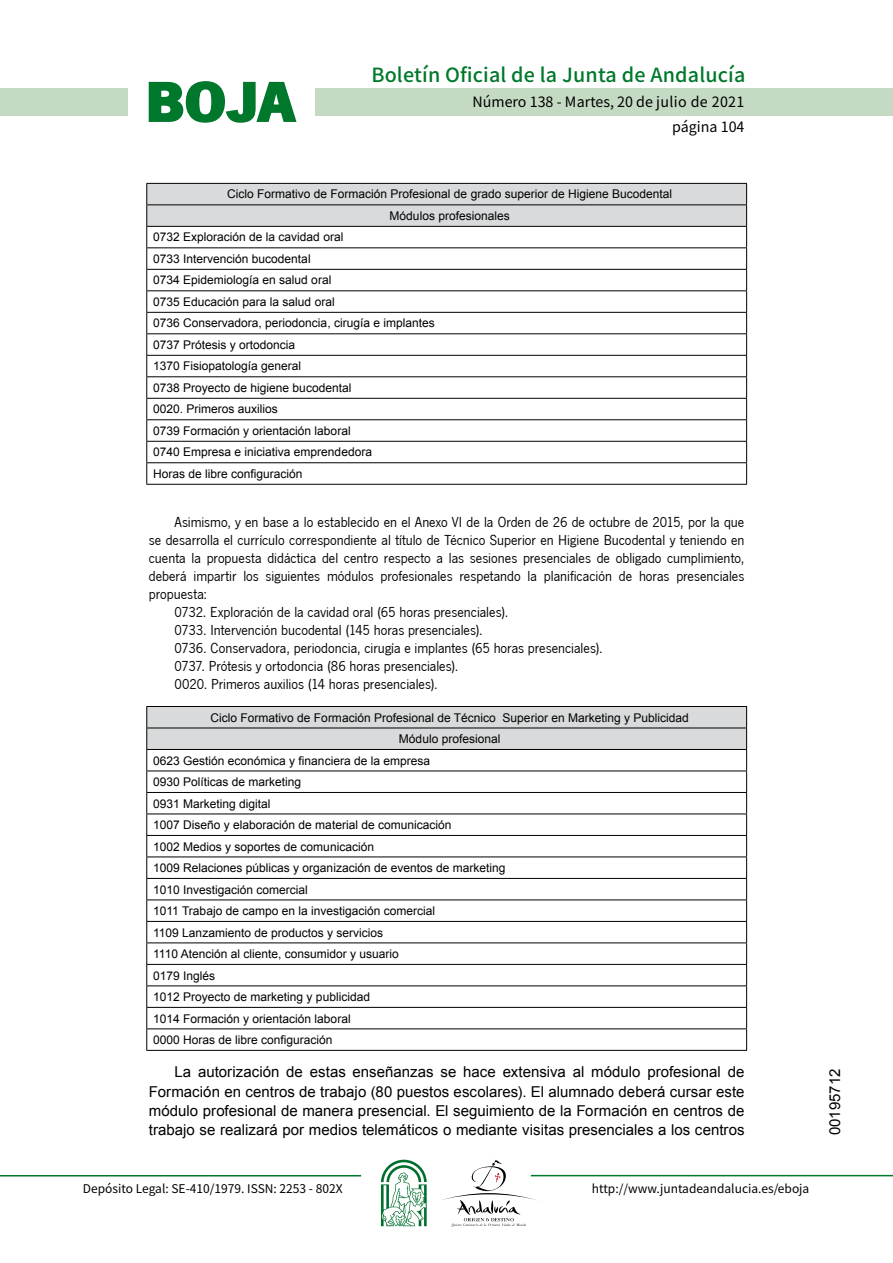
<style>
.page{position:relative;width:893px;height:1263px;background:#fff}
.page>*{position:absolute;margin:0;border:0;box-sizing:border-box;transform-origin:0 0}
.t1{font:700 57.75px "News Got T";color:#00782c;scale:1.14 1}
.t2{font:500 19.5px "Noto Sans HK";letter-spacing:.01em;color:#00782c}
.t3{font:15px "News Got T";color:#000}
.t4{font:15px/19.4px "Arial";color:#000;text-align:justify}
.t5{font:14.25px/24.5px "Noto Sans HK";color:#000;text-align:right}
.t6{font:12px "Arial";color:#000}
.t7{font:12px "Noto Sans HK";color:#000}
</style>
<div class="page">
<div style="left:315px;top:88px;width:577px;height:28px;background:#c5dac3"></div>
<div style="left:0;top:88px;width:128px;height:28px;background:#c5dac3"></div>
<hr style="left:0;top:1175px;width:361px;height:2px;background:#00782c">
<hr style="left:531px;top:1175px;width:361px;height:1px;background:#00782c">
<svg style="left:148px;top:81px;width:149px;height:42px"></svg>
<svg style="left:442px;top:1160px;width:100px;height:67px"></svg>
<svg style="left:381px;top:1160px;width:45px;height:66px"></svg>
<hr style="left:146px;top:484px;width:601px;height:1px;background:#000">
<svg style="left:146px;top:183px;width:601px;height:301px"></svg>
<hr style="left:146px;top:1050px;width:601px;height:1px;background:#000">
<svg style="left:146px;top:706px;width:601px;height:344px"></svg>
<h1 class="t1" style="left:145px;top:68px;width:133px">BOJA</h1>
<h2 class="t2" style="left:371px;top:64px;width:375px">Boletín Oficial de la Junta de Andalucía</h2>
<p class="t5" style="left:472px;top:90px;width:273px">Número 138 - Martes, 20 de julio de 2021 página 104</p>
<p class="t6" style="left:227px;top:186px;width:446px">Ciclo Formativo de Formación Profesional de grado superior de Higiene Bucodental</p>
<p class="t6" style="left:389px;top:208px;width:122px">Módulos profesionales</p>
<p class="t6" style="left:153px;top:229px;width:192px">0732 Exploración de la cavidad oral</p>
<p class="t6" style="left:153px;top:251px;width:159px">0733 Intervención bucodental</p>
<p class="t6" style="left:153px;top:272px;width:180px">0734 Epidemiología en salud oral</p>
<p class="t6" style="left:153px;top:294px;width:183px">0735 Educación para la salud oral</p>
<p class="t6" style="left:153px;top:315px;width:283px">0736 Conservadora, periodoncia, cirugía e implantes</p>
<p class="t6" style="left:153px;top:337px;width:144px">0737 Prótesis y ortodoncia</p>
<p class="t6" style="left:153px;top:358px;width:150px">1370 Fisiopatología general</p>
<p class="t6" style="left:153px;top:380px;width:200px">0738 Proyecto de higiene bucodental</p>
<p class="t6" style="left:153px;top:401px;width:126px">0020. Primeros auxilios</p>
<p class="t6" style="left:153px;top:423px;width:199px">0739 Formación y orientación laboral</p>
<p class="t6" style="left:153px;top:444px;width:220px">0740 Empresa e iniciativa emprendedora</p>
<p class="t6" style="left:153px;top:466px;width:151px">Horas de libre configuración</p>
<p class="t3" style="left:174px;top:514px;width:571px">Asimismo, y en base a lo establecido en el Anexo VI de la Orden de 26 de octubre de 2015, por la que</p>
<p class="t3" style="left:149px;top:532px;width:597px">se desarrolla el currículo correspondiente al título de Técnico Superior en Higiene Bucodental y teniendo en</p>
<p class="t3" style="left:149px;top:550px;width:597px">cuenta la propuesta didáctica del centro respecto a las sesiones presenciales de obligado cumplimiento,</p>
<p class="t3" style="left:149px;top:568px;width:597px">deberá impartir los siguientes módulos profesionales respetando la planificación de horas presenciales</p>
<p class="t3" style="left:149px;top:586px;width:60px">propuesta:</p>
<p class="t3" style="left:174px;top:604px;width:335px">0732. Exploración de la cavidad oral (65 horas presenciales).</p>
<p class="t3" style="left:174px;top:622px;width:310px">0733. Intervención bucodental (145 horas presenciales).</p>
<p class="t3" style="left:174px;top:640px;width:430px">0736. Conservadora, periodoncia, cirugía e implantes (65 horas presenciales).</p>
<p class="t3" style="left:174px;top:658px;width:285px">0737. Prótesis y ortodoncia (86 horas presenciales).</p>
<p class="t3" style="left:174px;top:676px;width:265px">0020. Primeros auxilios (14 horas presenciales).</p>
<p class="t6" style="left:210px;top:710px;width:479px">Ciclo Formativo de Formación Profesional de Técnico Superior en Marketing y Publicidad</p>
<p class="t6" style="left:399px;top:731px;width:103px">Módulo profesional</p>
<p class="t6" style="left:153px;top:753px;width:278px">0623 Gestión económica y financiera de la empresa</p>
<p class="t6" style="left:153px;top:774px;width:150px">0930 Políticas de marketing</p>
<p class="t6" style="left:153px;top:796px;width:119px">0931 Marketing digital</p>
<p class="t6" style="left:153px;top:817px;width:300px">1007 Diseño y elaboración de material de comunicación</p>
<p class="t6" style="left:153px;top:838px;width:222px">1002 Medios y soportes de comunicación</p>
<p class="t6" style="left:153px;top:860px;width:354px">1009 Relaciones públicas y organización de eventos de marketing</p>
<p class="t6" style="left:153px;top:881px;width:156px">1010 Investigación comercial</p>
<p class="t6" style="left:153px;top:903px;width:283px">1011 Trabajo de campo en la investigación comercial</p>
<p class="t6" style="left:153px;top:924px;width:231px">1109 Lanzamiento de productos y servicios</p>
<p class="t6" style="left:153px;top:946px;width:247px">1110 Atención al cliente, consumidor y usuario</p>
<p class="t6" style="left:153px;top:967px;width:64px">0179 Inglés</p>
<p class="t6" style="left:153px;top:989px;width:218px">1012 Proyecto de marketing y publicidad</p>
<p class="t6" style="left:153px;top:1010px;width:199px">1014 Formación y orientación laboral</p>
<p class="t6" style="left:153px;top:1032px;width:181px">0000 Horas de libre configuración</p>
<p class="t4" style="left:149px;top:1062px;width:597px;text-indent:26px">La autorización de estas enseñanzas se hace extensiva al módulo profesional de Formación en centros de trabajo (80 puestos escolares). El alumnado deberá cursar este módulo profesional de manera presencial. El seguimiento de la Formación en centros de trabajo se realizará por medios telemáticos o mediante visitas presenciales a los centros</p>
<p class="t4" style="left:825px;top:1135px;width:68px;rotate:-90deg">00195712</p>
<p class="t7" style="left:83px;top:1181px;width:261px">Depósito Legal: SE-410/1979. ISSN: 2253 - 802X</p>
<p class="t7" style="left:592px;top:1181px;width:219px">http://www.juntadeandalucia.es/eboja</p>
</div>
